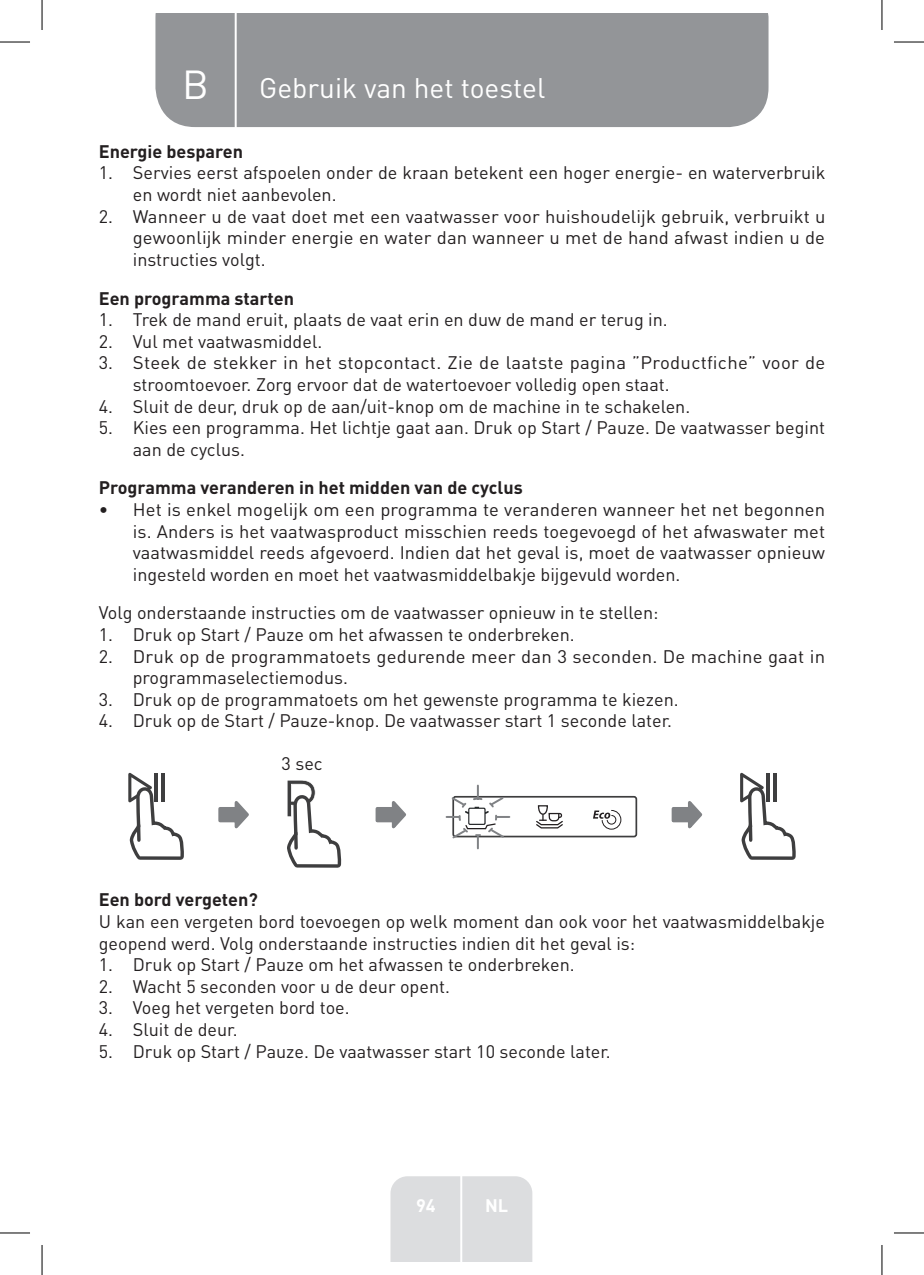
<style>
.page{position:relative;width:924px;height:1275px;background:#fff}
.page>*{position:absolute;margin:0;border:0;box-sizing:border-box;transform-origin:0 0}
.t1{font:40px "DIN Pro";color:#fff}
.TitreGauche__gabarit{font:28px "DIN Pro";color:#fff}
.Body{font:18px/21.6px "DIN Pro";color:#231f20}
.Headline-02_SB{font:700 18px "DIN Pro";color:#231f20}
.Body_SB{font:18px "DIN Pro";color:#231f20}
.t2{font:700 18px "DIN Pro";color:#fff}
.TitreDroit__gabarit{font:18px "DIN Pro";color:#231f20}
</style>
<div class="page">
<div style="left:155px;top:14px;width:613px;height:113px;background:#939598"></div>
<div style="left:390px;top:1176px;width:142px;height:85px;background:#dcdddf"></div>
<hr style="left:460px;top:1153px;width:2px;height:108px;background:#fff">
<hr style="left:234px;top:14px;width:2px;height:116px;background:#fff">
<svg style="left:128px;top:772px;width:56px;height:88px"></svg>
<hr style="left:137px;top:825px;width:3px;height:15px;background:#3e3e3f">
<svg style="left:287px;top:780px;width:55px;height:88px"></svg>
<svg style="left:294px;top:832px;width:4px;height:16px"></svg>
<svg style="left:740px;top:772px;width:56px;height:88px"></svg>
<svg style="left:748px;top:825px;width:4px;height:15px"></svg>
<svg style="left:218px;top:801px;width:31px;height:28px"></svg>
<svg style="left:375px;top:801px;width:31px;height:28px"></svg>
<svg style="left:671px;top:801px;width:32px;height:28px"></svg>
<hr style="left:0;top:42px;width:30px;height:1px;background:#000">
<hr style="left:893px;top:42px;width:30px;height:1px;background:#000">
<hr style="left:0;top:1232px;width:30px;height:1px;background:#000">
<hr style="left:893px;top:1232px;width:30px;height:1px;background:#000">
<hr style="left:42px;top:0;width:1px;height:30px;background:#000">
<hr style="left:42px;top:1245px;width:1px;height:30px;background:#000">
<hr style="left:881px;top:0;width:1px;height:30px;background:#000">
<hr style="left:881px;top:1245px;width:1px;height:30px;background:#000">
<div style="left:452px;top:796px;width:185px;height:41px;border:2px solid #3e3e3f;border-radius:2px"></div>
<svg style="left:446px;top:785px;width:63px;height:63px"></svg>
<svg style="left:536px;top:805px;width:27px;height:24px"></svg>
<svg style="left:593px;top:810px;width:28px;height:20px"></svg>
<p class="t1" style="left:182px;top:57px;width:28px">B</p>
<p class="TitreGauche__gabarit" style="left:259px;top:69px;width:287px">Gebruik van het toestel</p>
<p class="Headline-02_SB" style="left:99px;top:139px;width:146px">Energie besparen</p>
<p class="Body" style="left:133px;top:161px;width:694px;text-indent:-34px">1. Servies eerst afspoelen onder de kraan betekent een hoger energie- en waterverbruik en wordt niet aanbevolen.</p>
<p class="Body" style="left:133px;top:205px;width:694px;text-align:justify;text-indent:-34px">2. Wanneer u de vaat doet met een vaatwasser voor huishoudelijk gebruik, verbruikt u gewoonlijk minder energie en water dan wanneer u met de hand afwast indien u de instructies volgt.</p>
<p class="Headline-02_SB" style="left:99px;top:286px;width:197px">Een programma starten</p>
<p class="Body" style="left:99px;top:308px;width:570px">1. Trek de mand eruit, plaats de vaat erin en duw de mand er terug in.</p>
<p class="Body" style="left:99px;top:330px;width:225px">2. Vul met vaatwasmiddel.</p>
<p class="Body" style="left:133px;top:351px;width:693px;text-indent:-34px">3. Steek de stekker in het stopcontact. Zie de laatste pagina ”Productfiche” voor de stroomtoevoer. Zorg ervoor dat de watertoevoer volledig open staat.</p>
<p class="Body" style="left:99px;top:394px;width:592px">4. Sluit de deur, druk op de aan/uit-knop om de machine in te schakelen.</p>
<p class="Body" style="left:133px;top:416px;width:693px;text-indent:-34px">5. Kies een programma. Het lichtje gaat aan. Druk op Start / Pauze. De vaatwasser begint aan de cyclus.</p>
<p class="Headline-02_SB" style="left:99px;top:475px;width:425px">Programma veranderen in het midden van de cyclus</p>
<p class="Body" style="left:133px;top:498px;width:693px;text-align:justify;text-indent:-34px">• Het is enkel mogelijk om een programma te veranderen wanneer het net begonnen is. Anders is het vaatwasproduct misschien reeds toegevoegd of het afwaswater met vaatwasmiddel reeds afgevoerd. Indien dat het geval is, moet de vaatwasser opnieuw ingesteld worden en moet het vaatwasmiddelbakje bijgevuld worden.</p>
<p class="Body_SB" style="left:99px;top:600px;width:561px">Volg onderstaande instructies om de vaatwasser opnieuw in te stellen:</p>
<p class="Body" style="left:99px;top:623px;width:477px">1. Druk op Start / Pauze om het afwassen te onderbreken.</p>
<p class="Body" style="left:133px;top:644px;width:693px;text-indent:-34px">2. Druk op de programmatoets gedurende meer dan 3 seconden. De machine gaat in programmaselectiemodus.</p>
<p class="Body" style="left:99px;top:688px;width:581px">3. Druk op de programmatoets om het gewenste programma te kiezen.</p>
<p class="Body" style="left:99px;top:709px;width:574px">4. Druk op de Start / Pauze-knop. De vaatwasser start 1 seconde later.</p>
<p class="TitreDroit__gabarit" style="left:281px;top:751px;width:43px">3 sec</p>
<p class="Headline-02_SB" style="left:99px;top:887px;width:160px">Een bord vergeten?</p>
<p class="Body" style="left:99px;top:910px;width:727px">U kan een vergeten bord toevoegen op welk moment dan ook voor het vaatwasmiddelbakje geopend werd. Volg onderstaande instructies indien dit het geval is:</p>
<p class="Body" style="left:99px;top:953px;width:477px">1. Druk op Start / Pauze om het afwassen te onderbreken.</p>
<p class="Body" style="left:99px;top:974px;width:352px">2. Wacht 5 seconden voor u de deur opent.</p>
<p class="Body" style="left:99px;top:996px;width:252px">3. Voeg het vergeten bord toe.</p>
<p class="Body" style="left:99px;top:1018px;width:140px">4. Sluit de deur.</p>
<p class="Body" style="left:99px;top:1039px;width:513px">5. Druk op Start / Pauze. De vaatwasser start 10 seconde later.</p>
<p class="t2" style="left:416px;top:1192px;width:21px">94</p>
<p class="t2" style="left:485px;top:1192px;width:25px">NL</p>
</div>
